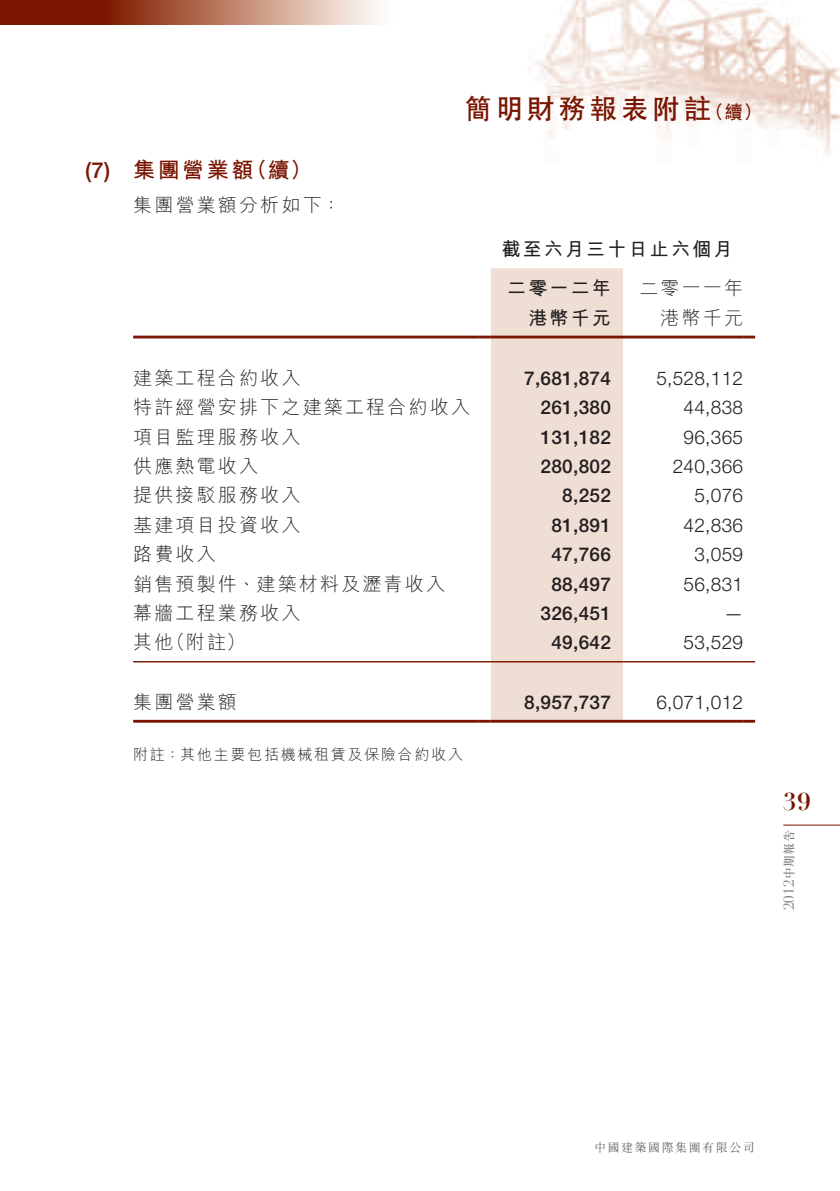
<style>
.page{position:relative;width:840px;height:1191px;background:#fff}
.page>*{position:absolute;margin:0;border:0;box-sizing:border-box;transform-origin:0 0}
.t1{font:700 28px "C Hei 2 HK";letter-spacing:.115em;color:#791500}
.t2{font:700 24px "Didot LT Std";color:#791500}
._03_H1{font:700 22px "M Hei HK";letter-spacing:.115em;color:#791500}
._15_Table_Stub{font:300 19px "M Hei HK";letter-spacing:.115em;color:#231f20}
._31_table_tab_6pt{font:500 19px "Helvetica Neue LT Std";letter-spacing:.015em;color:#231f20}
._31_table_tab_6pt-2{font:300 19px "Helvetica Neue LT Std";color:#231f20}
._31_table_tab_6pt-3{font:700 19px "M Hei HK";letter-spacing:.115em;color:#231f20}
._12___P2{font:300 19px "M Hei HK";letter-spacing:.115em;color:#231f20}
._31_table_tab_6pt-4{font:300 19px "M Hei HK";letter-spacing:.115em;color:#231f20}
._22____IN2__Note{font:300 15px "M Hei HK";letter-spacing:.115em;color:#231f20}
.t3{font:14.4px "Didot LT Std";color:#808285}
.t4{font:300 12px "M Sung HK";letter-spacing:.125em;color:#57585a}
.s1{font-family:"Helvetica Neue LT Std";font-weight:500}
.s2{font-size:19px}
.s3{font-family:"M Sung HK";font-weight:500;font-size:12px}
</style>
<div class="page">
<img style="left:535px;top:0;width:304px;height:155px">
<hr style="left:782px;top:824px;width:57px;height:1px;background:#791500">
<svg style="left:0;top:0;width:379px;height:25px;background:#ad6a55"></svg>
<div style="left:490px;top:268px;width:132px;height:452px;background:#efded3"></div>
<hr style="left:133px;top:336px;width:345px;height:2px;background:#791500">
<svg style="left:478px;top:336px;width:12px;height:2px"></svg>
<hr style="left:490px;top:336px;width:120px;height:2px;background:#791500">
<svg style="left:610px;top:336px;width:12px;height:2px"></svg>
<hr style="left:622px;top:336px;width:120px;height:2px;background:#791500">
<svg style="left:742px;top:336px;width:12px;height:2px"></svg>
<hr style="left:133px;top:720px;width:345px;height:2px;background:#791500">
<svg style="left:478px;top:720px;width:12px;height:2px"></svg>
<hr style="left:490px;top:720px;width:120px;height:2px;background:#791500">
<svg style="left:610px;top:720px;width:12px;height:2px"></svg>
<hr style="left:622px;top:720px;width:120px;height:2px;background:#791500">
<svg style="left:742px;top:720px;width:12px;height:2px"></svg>
<hr style="left:133px;top:661px;width:345px;height:1px;background:#791500">
<svg style="left:478px;top:661px;width:12px;height:1px"></svg>
<hr style="left:490px;top:661px;width:120px;height:1px;background:#791500">
<svg style="left:610px;top:661px;width:12px;height:1px"></svg>
<hr style="left:622px;top:661px;width:120px;height:1px;background:#791500">
<svg style="left:742px;top:661px;width:12px;height:1px"></svg>
<p class="_03_H1" style="left:85px;top:154px;width:228px"><span class="s1">(7)</span> 集團營業額（續）</p>
<p class="_12___P2" style="left:133px;top:192px;width:209px">集團營業額分析如下：</p>
<h1 class="t1" style="left:464px;top:88px;width:299px">簡明財務報表附註<span class="s2">（續）</span></h1>
<p class="_31_table_tab_6pt-3" style="left:501px;top:235px;width:232px">截至六月三十日止六個月</p>
<p class="_31_table_tab_6pt-3" style="left:507px;top:274px;width:105px">二零一二年</p>
<p class="_31_table_tab_6pt-4" style="left:639px;top:275px;width:105px">二零一一年</p>
<p class="_31_table_tab_6pt-3" style="left:528px;top:304px;width:84px">港幣千元</p>
<p class="_31_table_tab_6pt-4" style="left:660px;top:304px;width:84px">港幣千元</p>
<p class="_15_Table_Stub" style="left:133px;top:364px;width:169px">建築工程合約收入</p>
<p class="_31_table_tab_6pt" style="left:524px;top:367px;width:88px">7,681,874</p>
<p class="_31_table_tab_6pt-2" style="left:656px;top:366px;width:88px">5,528,112</p>
<p class="_15_Table_Stub" style="left:133px;top:394px;width:338px">特許經營安排下之建築工程合約收入</p>
<p class="_31_table_tab_6pt" style="left:540px;top:396px;width:72px">261,380</p>
<p class="_31_table_tab_6pt-2" style="left:683px;top:396px;width:61px">44,838</p>
<p class="_15_Table_Stub" style="left:133px;top:423px;width:169px">項目監理服務收入</p>
<p class="_31_table_tab_6pt" style="left:540px;top:425px;width:72px">131,182</p>
<p class="_31_table_tab_6pt-2" style="left:683px;top:425px;width:61px">96,365</p>
<p class="_15_Table_Stub" style="left:133px;top:453px;width:126px">供應熱電收入</p>
<p class="_31_table_tab_6pt" style="left:540px;top:455px;width:72px">280,802</p>
<p class="_31_table_tab_6pt-2" style="left:672px;top:454px;width:72px">240,366</p>
<p class="_15_Table_Stub" style="left:133px;top:482px;width:169px">提供接駁服務收入</p>
<p class="_31_table_tab_6pt" style="left:562px;top:484px;width:50px">8,252</p>
<p class="_31_table_tab_6pt-2" style="left:694px;top:484px;width:50px">5,076</p>
<p class="_15_Table_Stub" style="left:133px;top:511px;width:169px">基建項目投資收入</p>
<p class="_31_table_tab_6pt" style="left:551px;top:514px;width:61px">81,891</p>
<p class="_31_table_tab_6pt-2" style="left:683px;top:513px;width:61px">42,836</p>
<p class="_15_Table_Stub" style="left:133px;top:541px;width:84px">路費收入</p>
<p class="_31_table_tab_6pt" style="left:551px;top:543px;width:61px">47,766</p>
<p class="_31_table_tab_6pt-2" style="left:694px;top:543px;width:50px">3,059</p>
<p class="_15_Table_Stub" style="left:133px;top:570px;width:313px">銷售預製件、建築材料及瀝青收入</p>
<p class="_31_table_tab_6pt" style="left:551px;top:572px;width:61px">88,497</p>
<p class="_31_table_tab_6pt-2" style="left:683px;top:572px;width:61px">56,831</p>
<p class="_15_Table_Stub" style="left:133px;top:599px;width:169px">幕牆工程業務收入</p>
<p class="_31_table_tab_6pt" style="left:540px;top:602px;width:72px">326,451</p>
<p class="_31_table_tab_6pt-2" style="left:723px;top:601px;width:20px">—</p>
<p class="_15_Table_Stub" style="left:133px;top:629px;width:114px">其他（附註）</p>
<p class="_31_table_tab_6pt" style="left:551px;top:631px;width:61px">49,642</p>
<p class="_31_table_tab_6pt-2" style="left:683px;top:631px;width:61px">53,529</p>
<p class="_15_Table_Stub" style="left:133px;top:688px;width:105px">集團營業額</p>
<p class="_31_table_tab_6pt" style="left:524px;top:690px;width:88px">8,957,737</p>
<p class="_31_table_tab_6pt-2" style="left:656px;top:690px;width:88px">6,071,012</p>
<p class="_22____IN2__Note" style="left:133px;top:744px;width:331px">附註：其他主要包括機械租賃及保險合約收入</p>
<p class="t2" style="left:782px;top:786px;width:29px">39</p>
<p class="t3" style="left:780px;top:910px;width:82px;rotate:-90deg">2012<span class="s3">中期報告</span></p>
<p class="t4" style="left:594px;top:1138px;width:162px">中國建築國際集團有限公司</p>
</div>
